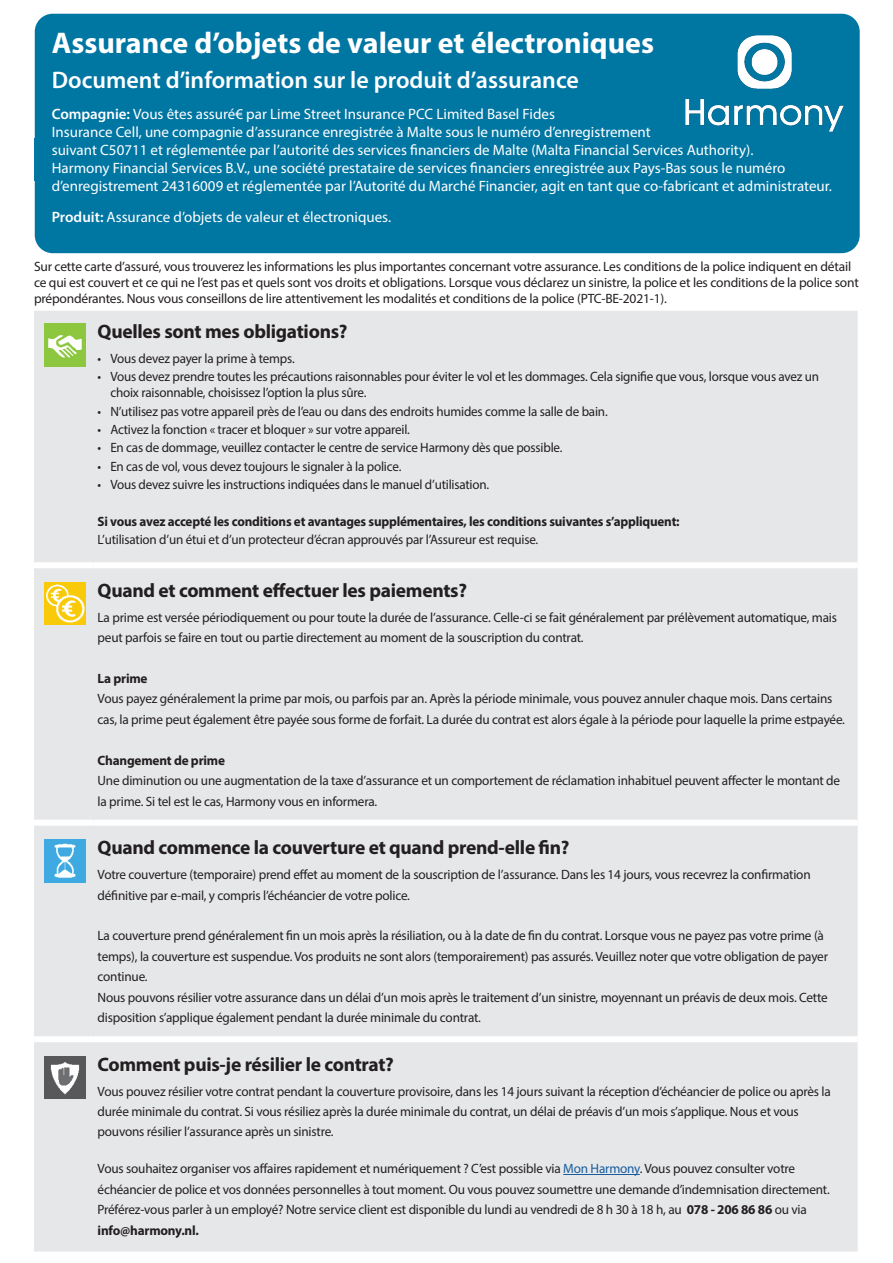
<style>
.page{position:relative;width:893px;height:1263px;background:#fff}
.page>*{position:absolute;margin:0;border:0;box-sizing:border-box;transform-origin:0 0}
.Form_title{font:700 30px "Myriad Pro";color:#fff}
.Form_sub_title{font:600 24px "Myriad Pro";color:#fff}
.Cover_subhead{font:700 19.5px "Myriad Pro";letter-spacing:-.015em;color:#231f20}
.Company_Product_head{font:15px/18px "Myriad Pro";color:#fff}
.Covered_bullets{font:13.5px "Myriad Pro";letter-spacing:-.015em;color:#231f20}
.Main_obligations_bul{font:13.5px/16.2px "Myriad Pro";letter-spacing:-.015em;color:#231f20}
.Cover_subhead-2{font:13.5px/16.2px "Myriad Pro";letter-spacing:-.015em;color:#231f20}
.Main_obligations_bul-2{font:700 13.5px "Myriad Pro";letter-spacing:-.015em;color:#231f20}
.Covered_bullets-2{font:700 13.5px "Myriad Pro";letter-spacing:-.015em;color:#231f20}
.s1{font-weight:600}
.s2{color:#175d9e}
.s3{font-weight:700}
</style>
<div class="page">
<div style="left:34px;top:311px;width:824px;height:940px;background:#e6e7e9"></div>
<div style="left:93px;top:562px;width:765px;height:6px;background:#fff"></div>
<div style="left:93px;top:820px;width:765px;height:6px;background:#fff"></div>
<div style="left:93px;top:1036px;width:765px;height:6px;background:#fff"></div>
<div style="left:34px;top:562px;width:59px;height:6px;background:#fff"></div>
<div style="left:34px;top:820px;width:59px;height:6px;background:#fff"></div>
<div style="left:34px;top:1036px;width:59px;height:6px;background:#fff"></div>
<img style="left:45px;top:323px;width:41px;height:43px">
<img style="left:45px;top:582px;width:41px;height:43px">
<img style="left:45px;top:840px;width:41px;height:42px">
<img style="left:45px;top:1056px;width:41px;height:43px">
<hr style="left:563px;top:1174px;width:77px;height:1px;background:#175d9e">
<div style="left:35px;top:14px;width:825px;height:239px;background:#0076a3;border-radius:18px"></div>
<img style="left:660px;top:13px;width:200px;height:163px">
<p class="Form_title" style="left:52px;top:24px;width:604px">Assurance d’objets de valeur et électroniques</p>
<p class="Form_sub_title" style="left:52px;top:65px;width:529px">Document d’information sur le produit d’assurance</p>
<p class="Company_Product_head" style="left:52px;top:105px;width:782px"><span class="s1">Compagnie:</span> Vous êtes assuré€ par Lime Street Insurance PCC Limited Basel Fides<br>Insurance Cell, une compagnie d’assurance enregistrée à Malte sous le numéro d’enregistrement<br>suivant C50711 et réglementée par l’autorité des services financiers de Malte (Malta Financial Services Authority).<br>Harmony Financial Services B.V., une société prestataire de services financiers enregistrée aux Pays-Bas sous le numéro d’enregistrement 24316009 et réglementée par l’Autorité du Marché Financier, agit en tant que co-fabricant et administrateur.</p>
<p class="Company_Product_head" style="left:52px;top:208px;width:341px"><span class="s1">Produit:</span> Assurance d’objets de valeur et électroniques.</p>
<p class="Cover_subhead-2" style="left:34px;top:258px;width:826px">Sur cette carte d’assuré, vous trouverez les informations les plus importantes concernant votre assurance. Les conditions de la police indiquent en détail ce qui est couvert et ce qui ne l’est pas et quels sont vos droits et obligations. Lorsque vous déclarez un sinistre, la police et les conditions de la police sont prépondérantes. Nous vous conseillons de lire attentivement les modalités et conditions de la police (PTC-BE-2021-1).</p>
<p class="Cover_subhead" style="left:98px;top:319px;width:252px">Quelles sont mes obligations?</p>
<p class="Main_obligations_bul" style="left:98px;top:350px;width:199px">• Vous devez payer la prime à temps.</p>
<p class="Main_obligations_bul" style="left:110px;top:368px;width:710px;text-indent:-13px">• Vous devez prendre toutes les précautions raisonnables pour éviter le vol et les dommages. Cela signifie que vous, lorsque vous avez un choix raisonnable, choisissez l’option la plus sûre.</p>
<p class="Main_obligations_bul" style="left:98px;top:403px;width:512px">• N’utilisez pas votre appareil près de l’eau ou dans des endroits humides comme la salle de bain.</p>
<p class="Main_obligations_bul" style="left:98px;top:421px;width:314px">• Activez la fonction « tracer et bloquer » sur votre appareil.</p>
<p class="Main_obligations_bul" style="left:98px;top:439px;width:466px">• En cas de dommage, veuillez contacter le centre de service Harmony dès que possible.</p>
<p class="Main_obligations_bul" style="left:98px;top:458px;width:305px">• En cas de vol, vous devez toujours le signaler à la police.</p>
<p class="Main_obligations_bul" style="left:98px;top:476px;width:393px">• Vous devez suivre les instructions indiquées dans le manuel d’utilisation.</p>
<p class="Main_obligations_bul-2" style="left:98px;top:512px;width:584px">Si vous avez accepté les conditions et avantages supplémentaires, les conditions suivantes s’appliquent:</p>
<p class="Main_obligations_bul" style="left:98px;top:531px;width:442px">L’utilisation d’un étui et d’un protecteur d’écran approuvés par l’Assureur est requise.</p>
<p class="Cover_subhead" style="left:98px;top:578px;width:371px">Quand et comment effectuer les paiements?</p>
<p class="Covered_bullets" style="left:98px;top:609px;width:741px">La prime est versée périodiquement ou pour toute la durée de l’assurance. Celle-ci se fait généralement par prélèvement automatique, mais</p>
<p class="Covered_bullets" style="left:98px;top:629px;width:488px">peut parfois se faire en tout ou partie directement au moment de la souscription du contrat.</p>
<p class="Covered_bullets-2" style="left:98px;top:670px;width:52px">La prime</p>
<p class="Covered_bullets" style="left:98px;top:690px;width:736px">Vous payez généralement la prime par mois, ou parfois par an. Après la période minimale, vous pouvez annuler chaque mois. Dans certains</p>
<p class="Covered_bullets" style="left:98px;top:711px;width:749px">cas, la prime peut également être payée sous forme de forfait. La durée du contrat est alors égale à la période pour laquelle la prime estpayée.</p>
<p class="Covered_bullets-2" style="left:98px;top:751px;width:129px">Changement de prime</p>
<p class="Covered_bullets" style="left:98px;top:772px;width:744px">Une diminution ou une augmentation de la taxe d’assurance et un comportement de réclamation inhabituel peuvent affecter le montant de</p>
<p class="Covered_bullets" style="left:98px;top:793px;width:281px">la prime. Si tel est le cas, Harmony vous en informera.</p>
<p class="Cover_subhead" style="left:98px;top:835px;width:474px">Quand commence la couverture et quand prend-elle fin?</p>
<p class="Covered_bullets" style="left:98px;top:866px;width:715px">Votre couverture (temporaire) prend effet au moment de la souscription de l’assurance. Dans les 14 jours, vous recevrez la confirmation</p>
<p class="Covered_bullets" style="left:98px;top:887px;width:314px">définitive par e-mail, y compris l’échéancier de votre police.</p>
<p class="Covered_bullets" style="left:98px;top:927px;width:728px">La couverture prend généralement fin un mois après la résiliation, ou à la date de fin du contrat. Lorsque vous ne payez pas votre prime (à</p>
<p class="Covered_bullets" style="left:98px;top:948px;width:732px">temps), la couverture est suspendue. Vos produits ne sont alors (temporairement) pas assurés. Veuillez noter que votre obligation de payer</p>
<p class="Covered_bullets" style="left:98px;top:968px;width:52px">continue.</p>
<p class="Covered_bullets" style="left:98px;top:989px;width:732px">Nous pouvons résilier votre assurance dans un délai d’un mois après le traitement d’un sinistre, moyennant un préavis de deux mois. Cette</p>
<p class="Covered_bullets" style="left:98px;top:1009px;width:385px">disposition s’applique également pendant la durée minimale du contrat.</p>
<p class="Cover_subhead" style="left:98px;top:1051px;width:298px">Comment puis-je résilier le contrat?</p>
<p class="Covered_bullets" style="left:98px;top:1083px;width:735px">Vous pouvez résilier votre contrat pendant la couverture provisoire, dans les 14 jours suivant la réception d’échéancier de police ou après la</p>
<p class="Covered_bullets" style="left:98px;top:1103px;width:703px">durée minimale du contrat. Si vous résiliez après la durée minimale du contrat, un délai de préavis d’un mois s’applique. Nous et vous</p>
<p class="Covered_bullets" style="left:98px;top:1123px;width:238px">pouvons résilier l’assurance après un sinistre.</p>
<p class="Covered_bullets" style="left:98px;top:1160px;width:699px">Vous souhaitez organiser vos affaires rapidement et numériquement ? C’est possible via <span class="s2">Mon Harmony</span>. Vous pouvez consulter votre</p>
<p class="Covered_bullets" style="left:98px;top:1181px;width:734px">échéancier de police et vos données personnelles à tout moment. Ou vous pouvez soumettre une demande d’indemnisation directement.</p>
<p class="Covered_bullets" style="left:98px;top:1201px;width:711px">Préférez-vous parler à un employé? Notre service client est disponible du lundi au vendredi de 8 h 30 à 18 h, au <span class="s3">078 - 206 86 86</span> ou via</p>
<p class="Covered_bullets-2" style="left:98px;top:1221px;width:103px">info@harmony.nl.</p>
</div>
